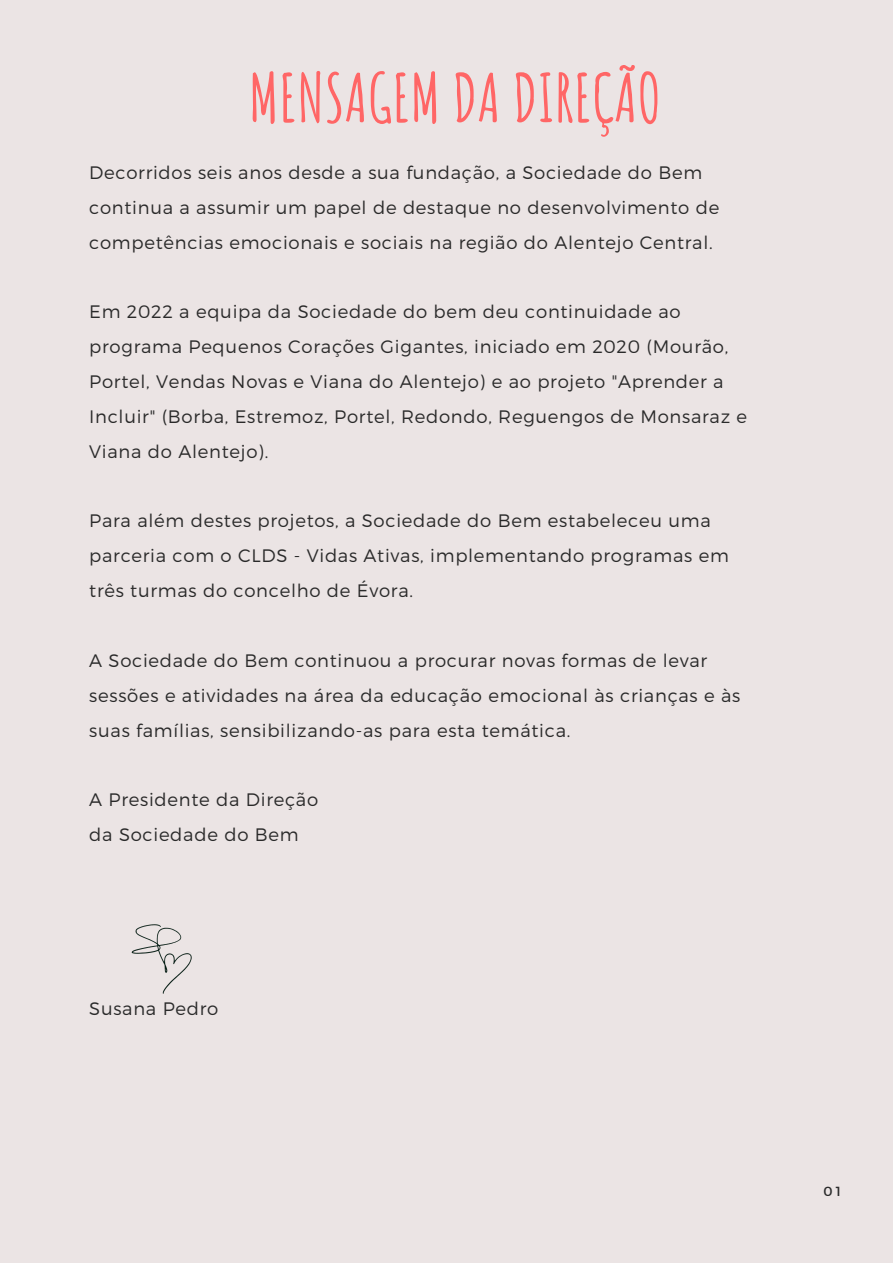
<style>
.page{position:relative;width:893px;height:1264px;background:#fff}
.page>*{position:absolute;margin:0;border:0;box-sizing:border-box;transform-origin:0 0}
.t1{font:700 66px "Amatic SC";color:#f66}
.t2{font:300 18px/34.8px "Montserrat";letter-spacing:.04em;color:#2a2a2a}
.t3{font:13.2px "Montserrat";color:#2a2a2a}
</style>
<div class="page">
<div style="left:0;top:0;width:892px;height:1262px;background:#ebe4e4"></div>
<img style="left:131px;top:924px;width:61px;height:70px">
<p class="t1" style="left:249px;top:55px;width:413px">MENSAGEM DA DIREÇÃO</p>
<p class="t2" style="left:89px;top:154px;width:631px">Decorridos seis anos desde a sua fundação, a Sociedade do Bem continua a assumir um papel de destaque no desenvolvimento de competências emocionais e sociais na região do Alentejo Central.</p>
<p class="t2" style="left:89px;top:293px;width:659px">Em 2022 a equipa da Sociedade do bem deu continuidade ao programa Pequenos Corações Gigantes, iniciado em 2020 (Mourão, Portel, Vendas Novas e Viana do Alentejo) e ao projeto "Aprender a Incluir" (Borba, Estremoz, Portel, Redondo, Reguengos de Monsaraz e Viana do Alentejo).</p>
<p class="t2" style="left:89px;top:502px;width:641px">Para além destes projetos, a Sociedade do Bem estabeleceu uma parceria com o CLDS - Vidas Ativas, implementando programas em três turmas do concelho de Évora.</p>
<p class="t2" style="left:89px;top:642px;width:652px">A Sociedade do Bem continuou a procurar novas formas de levar sessões e atividades na área da educação emocional às crianças e às suas famílias, sensibilizando-as para esta temática.</p>
<p class="t2" style="left:89px;top:781px;width:230px">A Presidente da Direção</p>
<p class="t2" style="left:89px;top:816px;width:211px">da Sociedade do Bem</p>
<p class="t2" style="left:89px;top:990px;width:131px">Susana Pedro</p>
<p class="t3" style="left:823px;top:1182px;width:19px">01</p>
</div>
